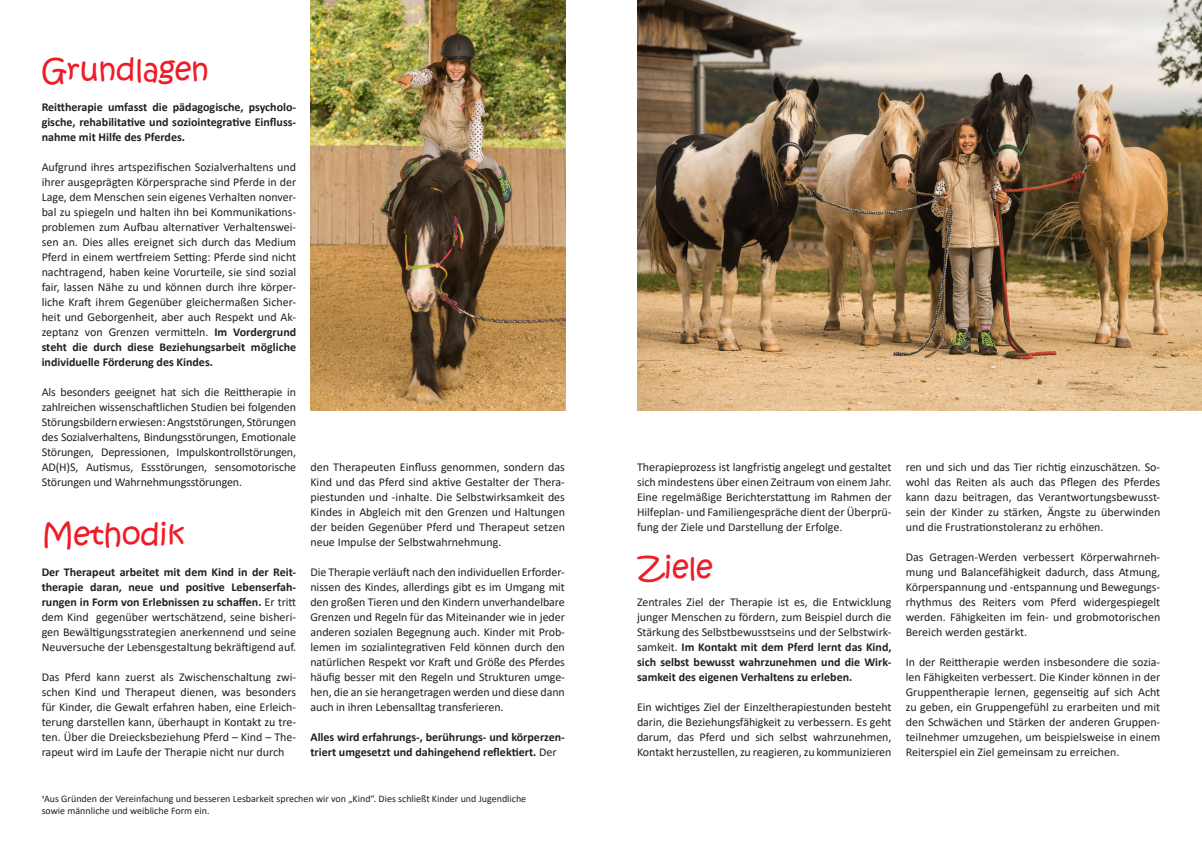
<style>
.page{position:relative;width:1202px;height:854px;background:#fff}
.page>*{position:absolute;margin:0;border:0;box-sizing:border-box;transform-origin:0 0}
.t1{font:30px "Kristen ITC";letter-spacing:-.01em;color:#ee1c28}
.t2{font:12px/15px "Calibri";color:#231f20;text-align:justify}
.t3{font:700 12px/15px "Calibri";color:#231f20;text-align:justify}
.t4{font:10px/12px "Calibri";color:#231f20}
.s1{font-weight:700}
.s2{font-weight:400}
</style>
<div class="page">
<img style="left:637px;top:0;width:565px;height:410px">
<img style="left:310px;top:0;width:256px;height:410px">
<p class="t1" style="left:42px;top:50px;width:169px">Grundlagen</p>
<p class="t3" style="left:42px;top:99px;width:256px">Reittherapie umfasst die pädagogische, psycholo&shy;gische, rehabilitative und soziointegrative Einfluss&shy;nahme mit Hilfe des Pferdes.</p>
<p class="t2" style="left:42px;top:159px;width:256px">Aufgrund ihres artspezifischen Sozialverhaltens und ihrer ausgeprägten Körpersprache sind Pferde in der Lage, dem Menschen sein eigenes Verhalten nonver&shy;bal zu spiegeln und halten ihn bei Kommunikations&shy;problemen zum Aufbau alternativer Verhaltenswei&shy;sen an. Dies alles ereignet sich durch das Medium Pferd in einem wertfreiem Setting: Pferde sind nicht nachtragend, haben keine Vorurteile, sie sind sozial fair, lassen Nähe zu und können durch ihre körper&shy;liche Kraft ihrem Gegenüber gleichermaßen Sicher&shy;heit und Geborgenheit, aber auch Respekt und Ak&shy;zeptanz von Grenzen vermitteln. <span class="s1">Im Vordergrund steht die durch diese Beziehungsarbeit mögliche individuelle Förderung des Kindes.</span></p>
<p class="t2" style="left:42px;top:384px;width:256px">Als besonders geeignet hat sich die Reittherapie in zahlreichen wissenschaftlichen Studien bei folgenden Störungsbildern erwiesen: Angststörungen, Störungen des Sozialverhaltens, Bindungsstörungen, Emotionale Störungen, Depressionen, Impulskontrollstörungen, AD(H)S, Autismus, Essstörungen, sensomotorische Störungen und Wahrnehmungsstörungen.</p>
<p class="t2" style="left:310px;top:459px;width:256px">den Therapeuten Einfluss genommen, sondern das Kind und das Pferd sind aktive Gestalter der Thera&shy;piestunden und -inhalte. Die Selbstwirksamkeit des Kindes in Abgleich mit den Grenzen und Haltungen der beiden Gegenüber Pferd und Therapeut setzen neue Impulse der Selbstwahrnehmung.</p>
<p class="t2" style="left:310px;top:564px;width:256px">Die Therapie verläuft nach den individuellen Erforder&shy;nissen des Kindes, allerdings gibt es im Umgang mit den großen Tieren und den Kindern unverhandelbare Grenzen und Regeln für das Miteinander wie in jeder anderen sozialen Begegnung auch. Kinder mit Prob&shy;lemen im sozialintegrativen Feld können durch den natürlichen Respekt vor Kraft und Größe des Pferdes häufig besser mit den Regeln und Strukturen umge&shy;hen, die an sie herangetragen werden und diese dann auch in ihren Lebensalltag transferieren.</p>
<p class="t3" style="left:310px;top:729px;width:256px">Alles wird erfahrungs-, berührungs- und körperzen&shy;triert umgesetzt und dahingehend reflektiert. <span class="s2">Der</span></p>
<p class="t4" style="left:42px;top:791px;width:486px">1Aus Gründen der Vereinfachung und besseren Lesbarkeit sprechen wir von „Kind“. Dies schließt Kinder und Jugendliche sowie männliche und weibliche Form ein.</p>
<p class="t1" style="left:42px;top:515px;width:144px">Methodik</p>
<p class="t2" style="left:42px;top:564px;width:256px"><span class="s1">Der Therapeut arbeitet mit dem Kind in der Reit&shy;therapie daran, neue und positive Lebenserfah&shy;rungen in Form von Erlebnissen zu schaffen.</span> Er tritt dem Kind gegenüber wertschätzend, seine bisheri&shy;gen Bewältigungsstrategien anerkennend und seine Neuversuche der Lebensgestaltung bekräftigend auf.</p>
<p class="t2" style="left:42px;top:669px;width:256px">Das Pferd kann zuerst als Zwischenschaltung zwi&shy;schen Kind und Therapeut dienen, was besonders für Kinder, die Gewalt erfahren haben, eine Erleich&shy;terung darstellen kann, überhaupt in Kontakt zu tre&shy;ten. Über die Dreiecksbeziehung Pferd – Kind – The&shy;rapeut wird im Laufe der Therapie nicht nur durch</p>
<p class="t2" style="left:637px;top:459px;width:256px">Therapieprozess ist langfristig angelegt und gestaltet</p>
<p class="t2" style="left:637px;top:474px;width:256px">sich mindestens über einen Zeitraum von einem Jahr.<br>Eine regelmäßige Berichterstattung im Rahmen der Hilfeplan- und Familiengespräche dient der Überprü&shy;fung der Ziele und Darstellung der Erfolge.</p>
<p class="t1" style="left:637px;top:548px;width:78px">Ziele</p>
<p class="t2" style="left:637px;top:594px;width:256px">Zentrales Ziel der Therapie ist es, die Entwicklung junger Menschen zu fördern, zum Beispiel durch die Stärkung des Selbstbewusstseins und der Selbstwirk&shy;samkeit. <span class="s1">Im Kontakt mit dem Pferd lernt das Kind, sich selbst bewusst wahrzunehmen und die Wirk&shy;samkeit des eigenen Verhaltens zu erleben.</span></p>
<p class="t2" style="left:637px;top:699px;width:256px">Ein wichtiges Ziel der Einzeltherapiestunden besteht darin, die Beziehungsfähigkeit zu verbessern. Es geht darum, das Pferd und sich selbst wahrzunehmen, Kontakt herzustellen, zu reagieren, zu kommunizieren</p>
<p class="t2" style="left:906px;top:459px;width:256px">ren und sich und das Tier richtig einzuschätzen. So&shy;wohl das Reiten als auch das Pflegen des Pferdes kann dazu beitragen, das Verantwortungsbewusst&shy;sein der Kinder zu stärken, Ängste zu überwinden und die Frustrationstoleranz zu erhöhen.</p>
<p class="t2" style="left:906px;top:549px;width:256px">Das Getragen-Werden verbessert Körperwahrneh&shy;mung und Balancefähigkeit dadurch, dass Atmung, Körperspannung und -entspannung und Bewegungs&shy;rhythmus des Reiters vom Pferd widergespiegelt werden. Fähigkeiten im fein- und grobmotorischen Bereich werden gestärkt.</p>
<p class="t2" style="left:906px;top:654px;width:256px">In der Reittherapie werden insbesondere die sozia&shy;len Fähigkeiten verbessert. Die Kinder können in der Gruppentherapie lernen, gegenseitig auf sich Acht zu geben, ein Gruppengefühl zu erarbeiten und mit den Schwächen und Stärken der anderen Gruppen&shy;teilnehmer umzugehen, um beispielsweise in einem Reiterspiel ein Ziel gemeinsam zu erreichen.</p>
</div>
